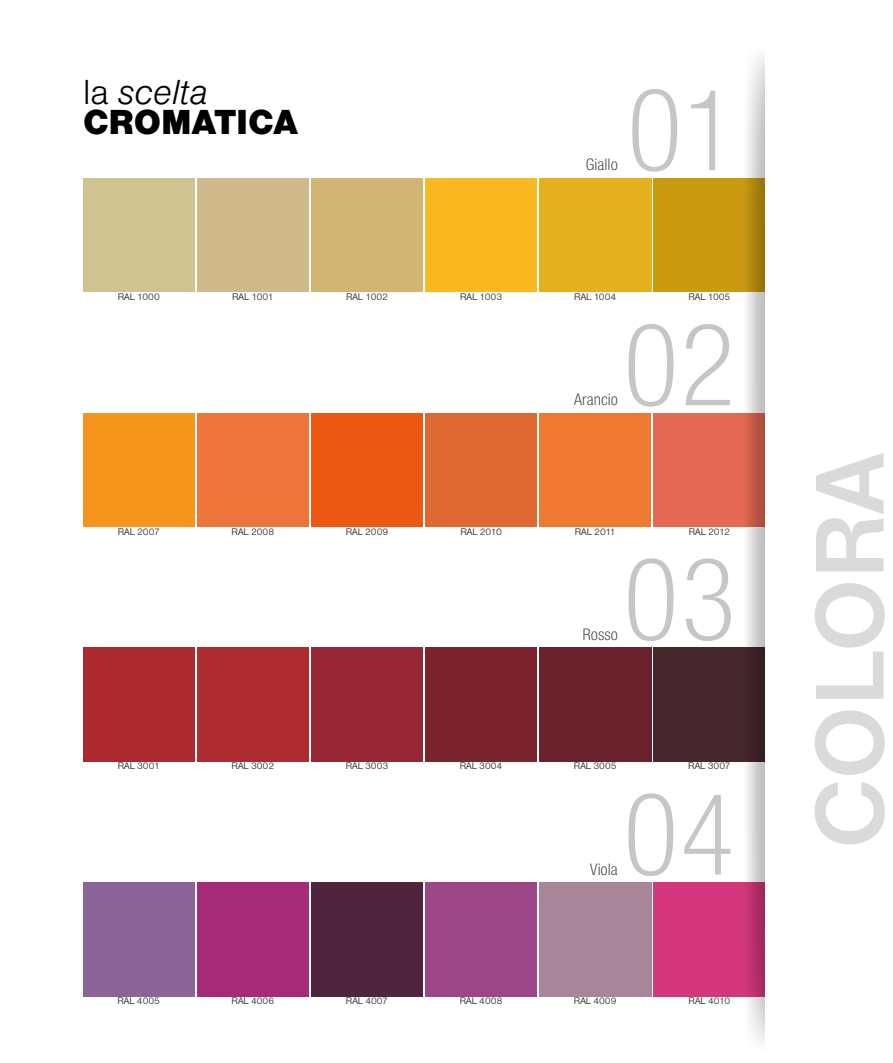
<style>
.page{position:relative;width:893px;height:1063px;background:#fff}
.page>*{position:absolute;margin:0;border:0;box-sizing:border-box;transform-origin:0 0}
.t1{font:119.25px "Nimbus Sans DOT Ligh Cond";color:#c6c6c6}
.t2{font:700 101.25px "Nimbus Sans DOT";color:#dadada}
.t3{font:36.15px "Nimbus Sans DOT Blac";color:#000}
.t4{font:36.15px "Nimbus Sans DOT Ligh Ital";color:#000}
.t5{font:17.1px "Nimbus Sans DOT Ligh Cond";color:#3c3c3b}
.t6{font:10.05px "Nimbus Sans DOT";color:#3c3c3b}
.s1{font-family:"Nimbus Sans DOT Ligh"}
</style>
<div class="page">
<div style="left:425px;top:178px;width:112px;height:114px;background:#fab921"></div>
<div style="left:539px;top:178px;width:112px;height:114px;background:#e4b01e"></div>
<div style="left:654px;top:178px;width:88px;height:114px;background:#ca9b11"></div>
<div style="left:83px;top:413px;width:112px;height:114px;background:#f5951c"></div>
<div style="left:197px;top:413px;width:112px;height:114px;background:#ed7539"></div>
<div style="left:311px;top:413px;width:112px;height:114px;background:#ec5812"></div>
<div style="left:425px;top:413px;width:112px;height:114px;background:#dd6832"></div>
<div style="left:539px;top:413px;width:112px;height:114px;background:#ef7933"></div>
<div style="left:653px;top:413px;width:89px;height:114px;background:#e36952"></div>
<div style="left:83px;top:648px;width:112px;height:113px;background:#ac292e"></div>
<div style="left:197px;top:648px;width:112px;height:113px;background:#ae2b30"></div>
<div style="left:311px;top:648px;width:112px;height:113px;background:#972735"></div>
<div style="left:425px;top:648px;width:112px;height:113px;background:#7b242d"></div>
<div style="left:83px;top:883px;width:112px;height:113px;background:#8a6398"></div>
<div style="left:197px;top:883px;width:112px;height:113px;background:#a52b78"></div>
<div style="left:311px;top:883px;width:112px;height:113px;background:#50243d"></div>
<div style="left:425px;top:883px;width:112px;height:113px;background:#9c4687"></div>
<div style="left:654px;top:883px;width:88px;height:113px;background:#d4377c"></div>
<div style="left:539px;top:648px;width:112px;height:113px;background:#69212c"></div>
<div style="left:654px;top:648px;width:88px;height:113px;background:#46272d"></div>
<svg style="left:742px;top:54px;width:23px;height:990px"></svg>
<h3 class="t4" style="left:83px;top:72px;width:126px"><span class="s1">la</span> scelta</h3>
<h3 class="t3" style="left:83px;top:100px;width:216px">CROMATICA</h3>
<h3 class="t5" style="left:586px;top:155px;width:34px">Giallo</h3>
<h1 class="t1" style="left:626px;top:65px;width:112px">01</h1>
<p class="t6" style="left:118px;top:291px;width:44px">RAL 1000</p>
<p class="t6" style="left:232px;top:291px;width:43px">RAL 1001</p>
<p class="t6" style="left:346px;top:291px;width:44px">RAL 1002</p>
<p class="t6" style="left:460px;top:291px;width:44px">RAL 1003</p>
<p class="t6" style="left:574px;top:291px;width:44px">RAL 1004</p>
<p class="t6" style="left:688px;top:291px;width:44px">RAL 1005</p>
<h3 class="t5" style="left:574px;top:390px;width:46px">Arancio</h3>
<h1 class="t1" style="left:623px;top:300px;width:115px">02</h1>
<p class="t6" style="left:118px;top:526px;width:44px">RAL 2007</p>
<p class="t6" style="left:232px;top:526px;width:44px">RAL 2008</p>
<p class="t6" style="left:346px;top:526px;width:44px">RAL 2009</p>
<p class="t6" style="left:460px;top:526px;width:43px">RAL 2010</p>
<p class="t6" style="left:575px;top:526px;width:42px">RAL 2011</p>
<p class="t6" style="left:689px;top:526px;width:43px">RAL 2012</p>
<h3 class="t5" style="left:582px;top:624px;width:37px">Rosso</h3>
<h1 class="t1" style="left:623px;top:534px;width:115px">03</h1>
<p class="t6" style="left:118px;top:760px;width:44px">RAL 3001</p>
<p class="t6" style="left:232px;top:760px;width:44px">RAL 3002</p>
<p class="t6" style="left:346px;top:760px;width:44px">RAL 3003</p>
<p class="t6" style="left:460px;top:760px;width:44px">RAL 3004</p>
<p class="t6" style="left:574px;top:760px;width:44px">RAL 3005</p>
<p class="t6" style="left:688px;top:760px;width:44px">RAL 3007</p>
<h3 class="t5" style="left:590px;top:859px;width:30px">Viola</h3>
<h1 class="t1" style="left:623px;top:769px;width:115px">04</h1>
<p class="t6" style="left:117px;top:995px;width:44px">RAL 4005</p>
<p class="t6" style="left:232px;top:995px;width:44px">RAL 4006</p>
<p class="t6" style="left:346px;top:995px;width:44px">RAL 4007</p>
<p class="t6" style="left:460px;top:995px;width:44px">RAL 4008</p>
<p class="t6" style="left:574px;top:995px;width:44px">RAL 4009</p>
<p class="t6" style="left:689px;top:995px;width:43px">RAL 4010</p>
<h2 class="t2" style="left:793px;top:849px;width:398px;rotate:-90deg">COLORA</h2>
</div>
